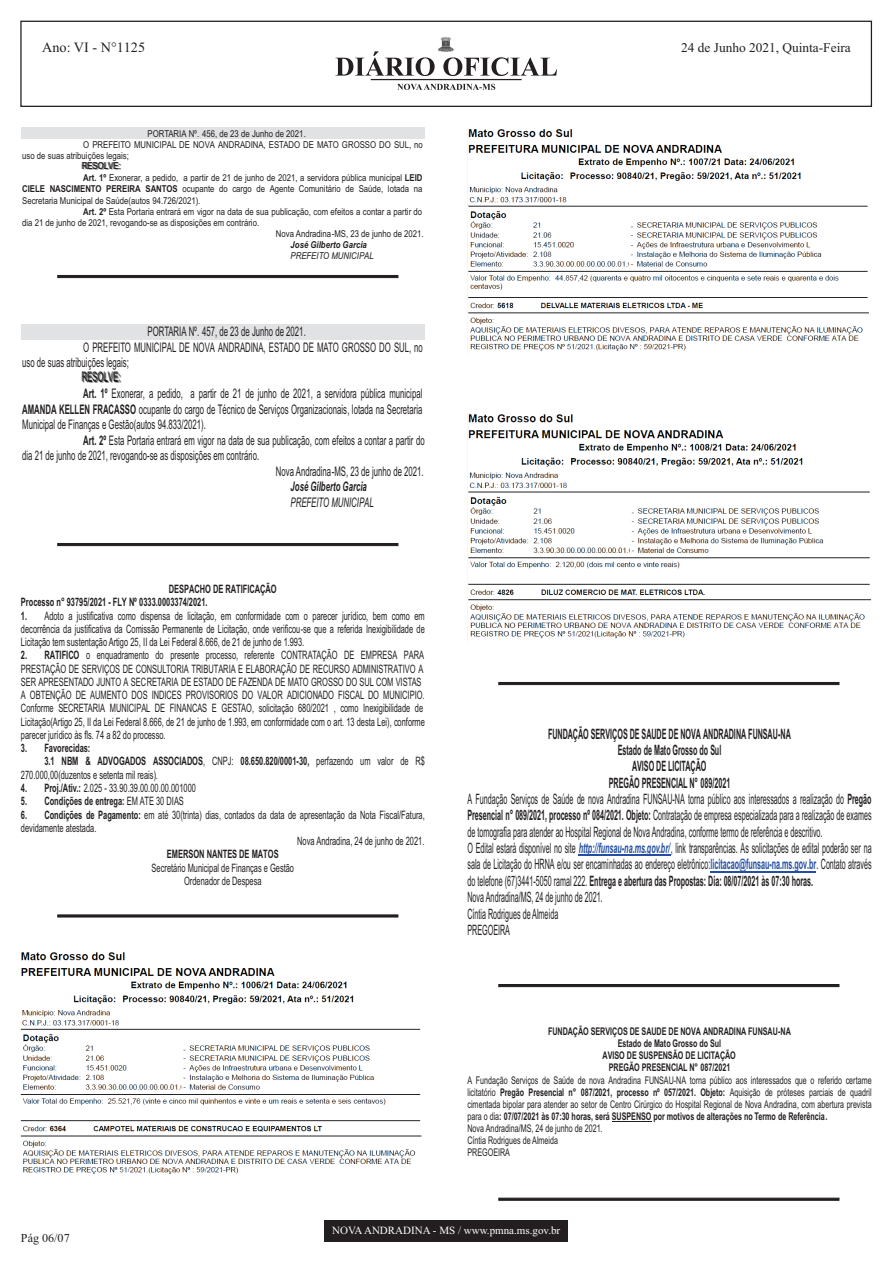
<style>
.page{position:relative;width:893px;height:1263px;background:#fff}
.page>*{position:absolute;margin:0;border:0;box-sizing:border-box;transform-origin:0 0}
.t1{font:14.25px "Arial Narrow";color:#231f20;scale:.61 1}
.t2{font:700 14.25px "Arial Narrow";color:#231f20;scale:.61 1}
.t3{font:14.25px "Times New Roman";color:#231f20}
.t4{font:13.35px "Times New Roman";color:#231f20}
.t5{font:13.2px/17.9px "Arial Narrow";color:#231f20;scale:.72 1}
.t6{font:italic 700 13.2px "Arial Narrow";color:#231f20;scale:.72 1}
.t7{font:italic 13.2px "Arial Narrow";color:#231f20;scale:.72 1}
.t8{font:12.15px "Times New Roman";color:#231f20}
.t9{font:11.55px/13.2px "Arial Narrow";color:#231f20;text-align:justify;scale:.79 1}
.t10{font:700 11.55px/13.2px "Arial Narrow";color:#231f20;scale:.79 1}
.t11{font:10.95px "Times New Roman";color:#fff}
.t12{font:10.65px/12.1px "Arial Narrow";color:#231f20;scale:.83 1}
.t13{font:700 10.65px/12.1px "Arial Narrow";color:#231f20;text-align:center;scale:.83 1}
.t14{font:9.45px/12.8px "Arial Narrow";color:#231f20}
.t15{font:italic 700 9.45px "Arial Narrow";color:#231f20}
.t16{font:italic 9.45px "Arial Narrow";color:#231f20}
.s1{color:#a8a9ad}
.s2{font-weight:700}
.s3{font-weight:400}
.s4{font-weight:700;font-style:italic;color:#244ea2}
.s5{font-weight:700;color:#244ea2}
</style>
<div class="page">
<div style="left:21px;top:128px;width:404px;height:11px;background:#e1e2e4"></div>
<div style="left:21px;top:324px;width:404px;height:15px;background:#e1e2e4"></div>
<svg style="left:57px;top:275px;width:342px;height:3px"></svg>
<svg style="left:57px;top:543px;width:342px;height:3px"></svg>
<svg style="left:57px;top:914px;width:342px;height:4px"></svg>
<img style="left:21px;top:952px;width:401px;height:223px">
<img style="left:468px;top:129px;width:401px;height:222px">
<img style="left:468px;top:414px;width:403px;height:225px">
<hr style="left:579px;top:855px;width:92px;height:1px;background:#244ea2">
<hr style="left:710px;top:871px;width:106px;height:1px;background:#244ea2">
<hr style="left:612px;top:1121px;width:39px;height:1px;background:#231f20">
<svg style="left:498px;top:682px;width:342px;height:3px"></svg>
<svg style="left:498px;top:1197px;width:342px;height:4px"></svg>
<svg style="left:498px;top:984px;width:342px;height:3px"></svg>
<div style="left:20px;top:21px;width:852px;height:86px;border:1px solid #231f20"></div>
<svg style="left:335px;top:51px;width:222px;height:39px"></svg>
<img style="left:439px;top:38px;width:14px;height:13px">
<div style="left:324px;top:1220px;width:244px;height:22px;background:#231f20"></div>
<p class="t3" style="left:42px;top:42px;width:104px">Ano: VI - N°1125</p>
<p class="t4" style="left:681px;top:43px;width:171px">24 de Junho 2021, Quinta-Feira</p>
<p class="t14" style="left:147px;top:128px;width:160px">PORTARIA Nº. 456, de 23 de Junho de 2021.</p>
<p class="t14" style="left:83px;top:139px;width:341px">O PREFEITO MUNICIPAL DE NOVA ANDRADINA, ESTADO DE MATO GROSSO DO SUL, no</p>
<p class="t14" style="left:22px;top:150px;width:108px">uso de suas atribuições legais;</p>
<p class="t14" style="left:82px;top:160px;width:342px">R<span class="s1">R</span>E<span class="s1">E</span>S<span class="s1">S</span>O<span class="s1">O</span>L<span class="s1">L</span>V<span class="s1">V</span>E<span class="s1">E</span>::<br><span class="s2">Art. 1º</span> Exonerar, a pedido, a partir de 21 de junho de 2021, a servidora pública municipal <span class="s2">LEID</span></p>
<p class="t14" style="left:22px;top:184px;width:402px"><span class="s2">CIELE NASCIMENTO PEREIRA SANTOS</span> ocupante do cargo de Agente Comunitário de Saúde, lotada na</p>
<p class="t14" style="left:22px;top:195px;width:180px">Secretaria Municipal de Saúde(autos 94.726/2021).</p>
<p class="t14" style="left:83px;top:206px;width:341px"><span class="s2">Art. 2º</span> Esta Portaria entrará em vigor na data de sua publicação, com efeitos a contar a partir do</p>
<p class="t14" style="left:22px;top:217px;width:238px">dia 21 de junho de 2021, revogando-se as disposições em contrário.</p>
<p class="t14" style="left:276px;top:228px;width:149px">Nova Andradina-MS, 23 de junho de 2021.</p>
<p class="t15" style="left:291px;top:241px;width:78px">José Gilberto Garcia</p>
<p class="t16" style="left:291px;top:252px;width:85px">PREFEITO MUNICIPAL</p>
<p class="t5" style="left:147px;top:324px;width:221px">PORTARIA Nº. 457, de 23 de Junho de 2021.</p>
<p class="t5" style="left:83px;top:340px;width:473px">O PREFEITO MUNICIPAL DE NOVA ANDRADINA, ESTADO DE MATO GROSSO DO SUL, no</p>
<p class="t5" style="left:22px;top:355px;width:150px">uso de suas atribuições legais;</p>
<p class="t5" style="left:82px;top:368px;width:475px">R<span class="s1">R</span>E<span class="s1">E</span>S<span class="s1">S</span>O<span class="s1">O</span>L<span class="s1">L</span>V<span class="s1">V</span>E<span class="s1">E :</span>:<br><span class="s2">Art. 1º</span> Exonerar, a pedido, a partir de 21 de junho de 2021, a servidora pública municipal</p>
<p class="t5" style="left:22px;top:402px;width:557px"><span class="s2">AMANDA KELLEN FRACASSO</span> ocupante do cargo de Técnico de Serviços Organizacionais, lotada na Secretaria</p>
<p class="t5" style="left:22px;top:417px;width:257px">Municipal de Finanças e Gestão(autos 94.833/2021).</p>
<p class="t5" style="left:83px;top:433px;width:476px"><span class="s2">Art. 2º</span> Esta Portaria entrará em vigor na data de sua publicação, com efeitos a contar a partir do</p>
<p class="t5" style="left:22px;top:448px;width:331px">dia 21 de junho de 2021, revogando-se as disposições em contrário.</p>
<p class="t5" style="left:276px;top:464px;width:207px">Nova Andradina-MS, 23 de junho de 2021.</p>
<p class="t6" style="left:291px;top:482px;width:107px">José Gilberto Garcia</p>
<p class="t7" style="left:291px;top:497px;width:117px">PREFEITO MUNICIPAL</p>
<p class="t10" style="left:21px;top:583px;width:325px;text-indent:148px">DESPACHO DE RATIFICAÇÃO<br>Processo n° 93795/2021 - FLY Nº 0333.0003374/2021.</p>
<p class="t9" style="left:21px;top:610px;width:513px"><span class="s2">1.</span> Adoto a justificativa como dispensa de licitação, em conformidade com o parecer jurídico, bem como em decorrência da justificativa da Comissão Permanente de Licitação, onde verificou-se que a referida Inexigibilidade de Licitação tem sustentação Artigo 25, II da Lei Federal 8.666, de 21 de junho de 1.993.</p>
<p class="t9" style="left:21px;top:650px;width:513px;text-align:left"><span class="s2">2. RATIFICO</span> o enquadramento do presente processo, referente CONTRATAÇÃO DE EMPRESA PARA PRESTAÇÃO DE SERVIÇOS DE CONSULTORIA TRIBUTARIA E ELABORAÇÃO DE RECURSO ADMINISTRATIVO A SER APRESENTADO JUNTO A SECRETARIA DE ESTADO DE FAZENDA DE MATO GROSSO DO SUL COM VISTAS A OBTENÇÃO DE AUMENTO DOS INDICES PROVISORIOS DO VALOR ADICIONADO FISCAL DO MUNICIPIO.<br>Conforme SECRETARIA MUNICIPAL DE FINANCAS E GESTAO, solicitação 680/2021 , como Inexigibilidade de Licitação(Artigo 25, II da Lei Federal 8.666, de 21 de junho de 1.993, em conformidade com o art. 13 desta Lei), conforme parecer jurídico às fls. 74 a 82 do processo.</p>
<p class="t10" style="left:21px;top:743px;width:89px">3. Favorecidas:</p>
<p class="t10" style="left:44px;top:756px;width:483px">3.1 NBM &amp; ADVOGADOS ASSOCIADOS<span class="s3">, CNPJ:</span> 08.650.820/0001-30, <span class="s3">perfazendo um valor de R$</span></p>
<p class="t9" style="left:21px;top:769px;width:175px">270.000,00(duzentos e setenta mil reais).</p>
<p class="t9" style="left:21px;top:782px;width:223px"><span class="s2">4. Proj./Ativ.:</span> 2.025 - 33.90.39.00.00.00.001000</p>
<p class="t10" style="left:21px;top:796px;width:208px">5. Condições de entrega: <span class="s3">EM ATE 30 DIAS</span></p>
<p class="t9" style="left:21px;top:809px;width:513px"><span class="s2">6. Condições de Pagamento:</span> em até 30(trinta) dias, contados da data de apresentação da Nota Fiscal/Fatura,</p>
<p class="t9" style="left:21px;top:822px;width:97px">devidamente atestada.</p>
<p class="t9" style="left:297px;top:835px;width:163px">Nova Andradina, 24 de junho de 2021.</p>
<p class="t10" style="left:167px;top:849px;width:143px">EMERSON NANTES DE MATOS</p>
<p class="t9" style="left:152px;top:862px;width:182px;text-align:center">Secretário Municipal de Finanças e Gestão<br>Ordenador de Despesa</p>
<p class="t2" style="left:548px;top:728px;width:400px">FUNDAÇÃO SERVIÇOS DE SAUDE DE NOVA ANDRADINA FUNSAU-NA</p>
<p class="t2" style="left:618px;top:745px;width:171px">Estado de Mato Grosso do Sul</p>
<p class="t2" style="left:632px;top:761px;width:123px">AVISO DE LICITAÇÃO</p>
<p class="t2" style="left:609px;top:777px;width:201px">PREGÃO PRESENCIAL N° 089/2021</p>
<p class="t1" style="left:467px;top:793px;width:664px">A Fundação Serviços de Saúde de nova Andradina FUNSAU-NA torna público aos interessados a realização do <span class="s2">Pregão</span></p>
<p class="t1" style="left:467px;top:810px;width:664px"><span class="s2">Presencial n° 089/2021, processo nº 084/2021. Objeto:</span> Contratação de empresa especializada para a realização de exames</p>
<p class="t1" style="left:467px;top:826px;width:584px">de tomografia para atender ao Hospital Regional de Nova Andradina, conforme termo de referência e descritivo.</p>
<p class="t1" style="left:467px;top:843px;width:664px">O Edital estará disponível no site <span class="s4">http://funsau-na.ms.gov.br/</span>, link transparências. As solicitações de edital poderão ser na</p>
<p class="t1" style="left:467px;top:859px;width:664px">sala de Licitação do HRNA e/ou ser encaminhadas ao endereço eletrônico:<span class="s5">licitacao@funsau-na.ms.gov.br</span>. Contato através</p>
<p class="t2" style="left:467px;top:875px;width:568px"><span class="s3">do telefone (67)3441-5050 ramal 222.</span> Entrega e abertura das Propostas: Dia: 08/07/2021 às 07:30 horas.</p>
<p class="t1" style="left:467px;top:892px;width:223px">Nova Andradina/MS, 24 de junho de 2021.</p>
<p class="t1" style="left:467px;top:908px;width:151px">Cíntia Rodrigues de Almeida</p>
<p class="t1" style="left:467px;top:924px;width:71px">PREGOEIRA</p>
<p class="t13" style="left:548px;top:1026px;width:294px">FUNDAÇÃO SERVIÇOS DE SAUDE DE NOVA ANDRADINA FUNSAU-NA Estado de Mato Grosso do Sul<br>AVISO DE SUSPENSÃO DE LICITAÇÃO<br>PREGÃO PRESENCIAL N° 087/2021</p>
<p class="t12" style="left:467px;top:1075px;width:489px">A Fundação Serviços de Saúde de nova Andradina FUNSAU-NA torna público aos interessados que o referido certame licitatório <span class="s2">Pregão Presencial n° 087/2021, processo nº 057/2021. Objeto:</span> Aquisição de próteses parciais de quadril cimentada bipolar para atender ao setor de Centro Cirúrgico do Hospital Regional de Nova Andradina, com abertura prevista para o dia<span class="s2">: 07/07/2021 às 07:30 horas, será SUSPENSO por motivos de alterações no Termo de Referência.<br></span>Nova Andradina/MS, 24 de junho de 2021.<br>Cíntia Rodrigues de Almeida<br>PREGOEIRA</p>
<p class="t8" style="left:21px;top:1233px;width:50px">Pág 06/07</p>
<p class="t11" style="left:332px;top:1226px;width:230px">NOVAANDRADINA - MS / www.pmna.ms.gov.br</p>
</div>
